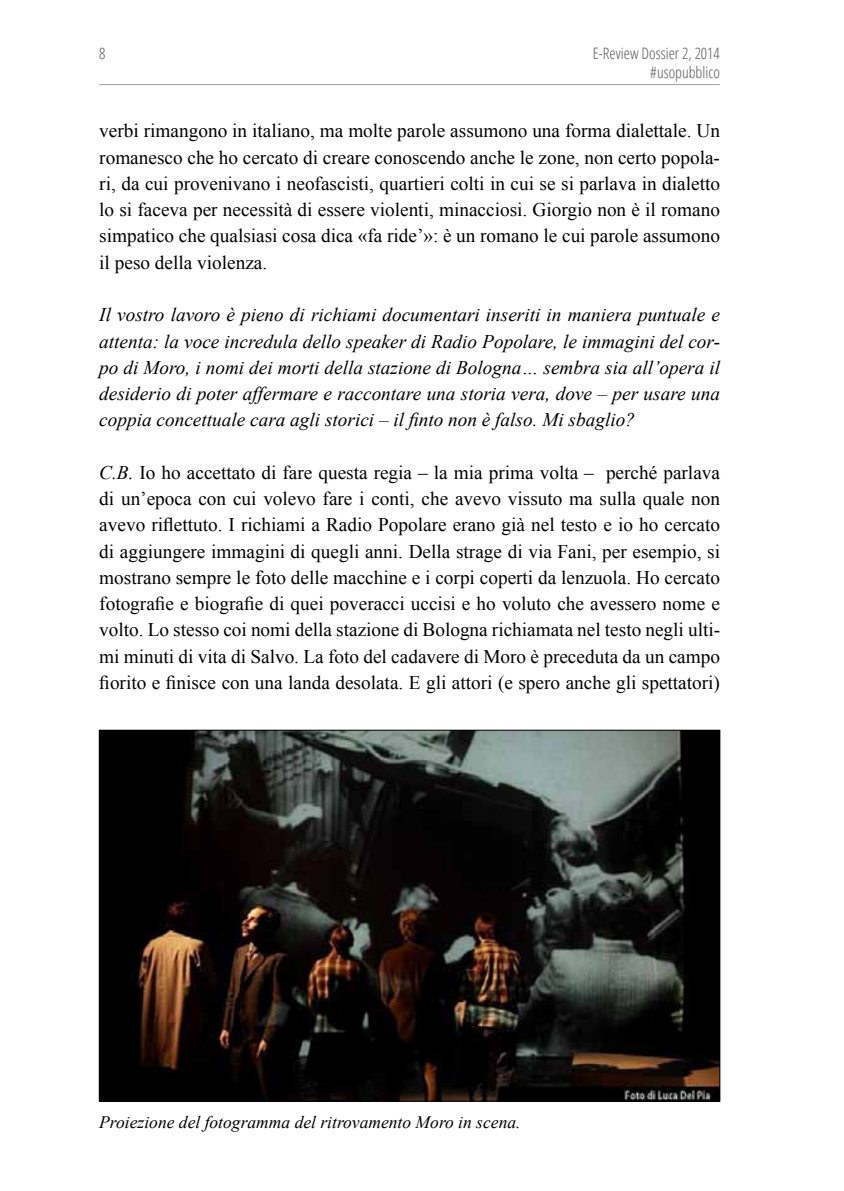
<style>
.page{position:relative;width:844px;height:1191px;background:#fff}
.page>*{position:absolute;margin:0;border:0;box-sizing:border-box;transform-origin:0 0}
.t1{font:19.25px/26.2px "Times New Roman";color:#000;text-align:justify}
.t2{font:italic 19.25px/26.2px "Times New Roman";color:#000;text-align:justify}
.t3{font:italic 17.5px "Times New Roman";color:#000}
.t4{font:300 condensed 15.75px/18.9px "Open Sans";color:#58585a;text-align:right}
.s1{font-style:italic}
</style>
<div class="page">
<hr style="left:99px;top:84px;width:620px;height:1px;background:#9c9e9f">
<img style="left:101px;top:732px;width:617px;height:367px">
<p class="t4" style="left:99px;top:43px;width:8px">8</p>
<p class="t4" style="left:592px;top:43px;width:128px">E-Review Dossier 2, 2014 #usopubblico</p>
<p class="t1" style="left:99px;top:118px;width:622px">verbi rimangono in italiano, ma molte parole assumono una forma dialettale. Un romanesco che ho cercato di creare conoscendo anche le zone, non certo popola&shy;ri, da cui provenivano i neofascisti, quartieri colti in cui se si parlava in dialetto lo si faceva per necessità di essere violenti, minacciosi. Giorgio non è il romano simpatico che qualsiasi cosa dica «fa ride’»: è un romano le cui parole assumono il peso della violenza.</p>
<p class="t2" style="left:99px;top:301px;width:622px">Il vostro lavoro è pieno di richiami documentari inseriti in maniera puntuale e attenta: la voce incredula dello speaker di Radio Popolare, le immagini del cor&shy;po di Moro, i nomi dei morti della stazione di Bologna… sembra sia all’opera il desiderio di poter affermare e raccontare una storia vera, dove – per usare una coppia concettuale cara agli storici – il finto non è falso. Mi sbaglio?</p>
<p class="t1" style="left:99px;top:459px;width:622px"><span class="s1">C.B.</span> Io ho accettato di fare questa regia – la mia prima volta – perché parlava di un’epoca con cui volevo fare i conti, che avevo vissuto ma sulla quale non avevo riflettuto. I richiami a Radio Popolare erano già nel testo e io ho cercato di aggiungere immagini di quegli anni. Della strage di via Fani, per esempio, si mostrano sempre le foto delle macchine e i corpi coperti da lenzuola. Ho cercato fotografie e biografie di quei poveracci uccisi e ho voluto che avessero nome e volto. Lo stesso coi nomi della stazione di Bologna richiamata nel testo negli ulti&shy;mi minuti di vita di Salvo. La foto del cadavere di Moro è preceduta da un campo fiorito e finisce con una landa desolata. E gli attori (e spero anche gli spettatori)</p>
<p class="t3" style="left:99px;top:1110px;width:422px">Proiezione del fotogramma del ritrovamento Moro in scena.</p>
</div>
